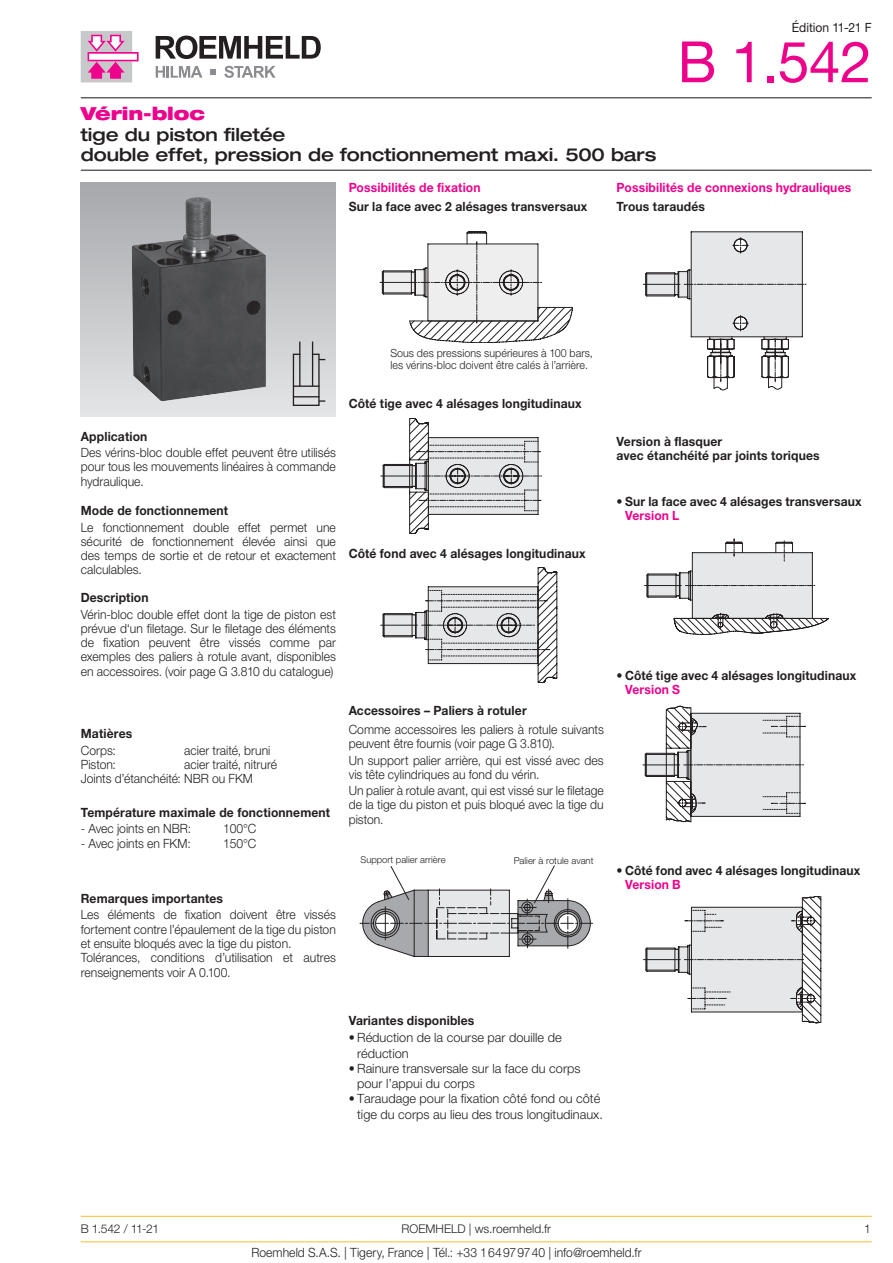
<style>
.page{position:relative;width:893px;height:1263px;background:#fff}
.page>*{position:absolute;margin:0;border:0;box-sizing:border-box;transform-origin:0 0}
.t1{font:57px "Helvetica Neue LT Pro";color:#ed028c}
.t2{font:500 expanded 18px/20.2px "Helvetica Neue LT Pro";letter-spacing:-.005em;color:#231f20}
.t3{font:900 expanded 18px "Helvetica Neue LT Pro";letter-spacing:-.005em;color:#ed028c}
.t4{font:300 12.75px/14.2px "Helvetica Neue LT Pro";color:#231f20;scale:.95 1}
.t5{font:700 12.75px/14.2px "Helvetica Neue LT Pro";letter-spacing:.01em;color:#231f20;scale:.95 1}
.t6{font:700 12.75px "Helvetica Neue LT Pro";letter-spacing:.01em;color:#ed028c;scale:.95 1}
.t7{font:12.75px "Helvetica Neue LT Pro";letter-spacing:-.005em;color:#231f20;scale:.95 1}
.t8{font:300 12px "Helvetica Neue LT Pro";letter-spacing:.005em;color:#231f20}
.t9{font:300 11.25px/12px "Helvetica Neue LT Pro";letter-spacing:.005em;color:#231f20;scale:.95 1}
.t10{font:300 9.45px "Helvetica Neue LT Pro";color:#231f20}
.s1{font-weight:300}
.s2{color:#ed028c}
</style>
<div class="page">
<hr style="left:81px;top:170px;width:791px;height:1px;background:#231f20">
<hr style="left:81px;top:97px;width:791px;height:1px;background:#231f20">
<svg style="left:156px;top:36px;width:165px;height:23px"></svg>
<svg style="left:156px;top:66px;width:46px;height:12px"></svg>
<svg style="left:224px;top:66px;width:52px;height:12px"></svg>
<svg style="left:210px;top:69px;width:6px;height:6px"></svg>
<svg style="left:81px;top:31px;width:58px;height:51px"></svg>
<div style="left:81px;top:183px;width:255px;height:234px;background:linear-gradient(to bottom,#a7a8ac,#e4e5e7)"></div>
<img style="left:132px;top:197px;width:134px;height:205px">
<hr style="left:299px;top:341px;width:1px;height:45px;background:#231f20">
<hr style="left:312px;top:341px;width:1px;height:45px;background:#231f20">
<svg style="left:292px;top:353px;width:33px;height:54px;background:#b6b6b8"></svg>
<hr style="left:643px;top:284px;width:37px;height:1px;background:#231f20">
<svg style="left:644px;top:231px;width:162px;height:159px"></svg>
<hr style="left:644px;top:585px;width:37px;height:1px;background:#231f20">
<svg style="left:646px;top:538px;width:183px;height:97px"></svg>
<hr style="left:643px;top:765px;width:37px;height:1px;background:#231f20">
<svg style="left:644px;top:706px;width:161px;height:116px"></svg>
<hr style="left:643px;top:959px;width:37px;height:1px;background:#231f20">
<svg style="left:645px;top:896px;width:176px;height:127px"></svg>
<hr style="left:380px;top:282px;width:37px;height:1px;background:#231f20">
<svg style="left:381px;top:231px;width:192px;height:112px"></svg>
<hr style="left:381px;top:476px;width:36px;height:1px;background:#231f20">
<svg style="left:382px;top:418px;width:160px;height:116px"></svg>
<svg style="left:360px;top:866px;width:233px;height:91px"></svg>
<hr style="left:381px;top:625px;width:36px;height:1px;background:#231f20">
<svg style="left:382px;top:567px;width:175px;height:116px"></svg>
<hr style="left:81px;top:1241px;width:791px;height:1px;background:#fdbd26">
<hr style="left:81px;top:1216px;width:791px;height:1px;background:#fdbd26">
<p class="t7" style="left:792px;top:19px;width:85px">Édition 11-21 F</p>
<h2 class="t3" style="left:81px;top:102px;width:126px">Vérin-bloc</h2>
<h2 class="t2" style="left:81px;top:123px;width:577px">tige du piston filetée<br>double effet, pression de fonctionnement maxi. 500 bars</h2>
<h1 class="t1" style="left:678px;top:27px;width:196px">B 1.542</h1>
<p class="t6" style="left:349px;top:180px;width:140px">Possibilités de fixation</p>
<p class="t5" style="left:349px;top:199px;width:253px">Sur la face avec 2 alésages transversaux</p>
<p class="t6" style="left:617px;top:180px;width:248px">Possibilités de connexions hydrauliques</p>
<p class="t5" style="left:617px;top:199px;width:94px">Trous taraudés</p>
<p class="t5" style="left:81px;top:429px;width:72px">Application</p>
<p class="t4" style="left:81px;top:445px;width:270px;text-align:justify">Des vérins-bloc double effet peuvent être utilisés pour tous les mouvements linéaires à commande hydraulique.</p>
<p class="t5" style="left:81px;top:503px;width:157px">Mode de fonctionnement</p>
<p class="t4" style="left:81px;top:520px;width:270px;text-align:justify">Le fonctionnement double effet permet une sécurité de fonctionnement élevée ainsi que des temps de sortie et de retour et exactement calculables.</p>
<p class="t5" style="left:81px;top:590px;width:73px">Description</p>
<p class="t4" style="left:81px;top:607px;width:270px;text-align:justify">Vérin-bloc double effet dont la tige de piston est prévue d‘un filetage. Sur le filetage des éléments de fixation peuvent être vissés comme par exemples des paliers à rotule avant, disponibles en accessoires. (voir page G 3.810 du catalogue)</p>
<p class="t5" style="left:81px;top:726px;width:56px">Matières</p>
<p class="t4" style="left:81px;top:743px;width:38px">Corps:</p>
<p class="t4" style="left:184px;top:743px;width:92px">acier traité, bruni</p>
<p class="t4" style="left:81px;top:757px;width:39px">Piston:</p>
<p class="t4" style="left:81px;top:757px;width:208px;text-indent:104px">acier traité, nitruré<br>Joints d’étanchéité: NBR ou FKM</p>
<p class="t5" style="left:81px;top:805px;width:264px">Température maximale de fonctionnement</p>
<p class="t4" style="left:81px;top:821px;width:118px">- Avec joints en NBR:</p>
<p class="t4" style="left:223px;top:821px;width:36px">100°C</p>
<p class="t4" style="left:81px;top:836px;width:117px">- Avec joints en FKM:</p>
<p class="t4" style="left:223px;top:836px;width:36px">150°C</p>
<p class="t5" style="left:81px;top:891px;width:151px">Remarques importantes</p>
<p class="t4" style="left:81px;top:907px;width:270px">Les éléments de fixation doivent être vissés fortement contre l’épaulement de la tige du piston et ensuite bloqués avec la tige du piston.<br>Tolérances, conditions d’utilisation et autres renseignements voir A 0.100.</p>
<p class="t9" style="left:390px;top:347px;width:215px">Sous des pressions supérieures à 100 bars, les vérins-bloc doivent être calés à l’arrière.</p>
<p class="t5" style="left:349px;top:396px;width:247px">Côté tige avec 4 alésages longitudinaux</p>
<p class="t5" style="left:349px;top:546px;width:251px">Côté fond avec 4 alésages longitudinaux</p>
<p class="t5" style="left:349px;top:703px;width:189px">Accessoires – Paliers à rotuler</p>
<p class="t4" style="left:349px;top:722px;width:270px">Comme accessoires les paliers à rotule suivants peuvent être fournis (voir page G 3.810).</p>
<p class="t4" style="left:349px;top:753px;width:270px">Un support palier arrière, qui est vissé avec des vis tête cylindriques au fond du vérin.</p>
<p class="t4" style="left:349px;top:783px;width:270px;text-align:justify">Un palier à rotule avant, qui est vissé sur le filetage de la tige du piston et puis bloqué avec la tige du piston.</p>
<p class="t10" style="left:360px;top:854px;width:87px">Support palier arrière</p>
<p class="t10" style="left:514px;top:854px;width:81px">Palier à rotule avant</p>
<p class="t5" style="left:617px;top:434px;width:215px">Version à flasquer<br>avec étanchéité par joints toriques</p>
<p class="t5" style="left:625px;top:494px;width:250px;text-indent:-9px"><span class="s1">•</span> Sur la face avec 4 alésages transversaux<br><span class="s2">Version L</span></p>
<p class="t5" style="left:625px;top:668px;width:245px;text-indent:-9px"><span class="s1">•</span> Côté tige avec 4 alésages longitudinaux<br><span class="s2">Version S</span></p>
<p class="t5" style="left:625px;top:863px;width:249px;text-indent:-9px"><span class="s1">•</span> Côté fond avec 4 alésages longitudinaux<br><span class="s2">Version B</span></p>
<p class="t5" style="left:349px;top:1013px;width:134px">Variantes disponibles</p>
<p class="t4" style="left:357px;top:1030px;width:217px;line-height:15.3px;text-indent:-9px">• Réduction de la course par douille de réduction</p>
<p class="t4" style="left:357px;top:1060px;width:237px;line-height:15.3px;text-indent:-9px">• Rainure transversale sur la face du corps pour l’appui du corps</p>
<p class="t4" style="left:349px;top:1091px;width:269px;line-height:15.3px;text-align:right">• Taraudage pour la fixation côté fond ou côté tige du corps au lieu des trous longitudinaux.</p>
<p class="t8" style="left:81px;top:1221px;width:80px">B 1.542 / 11-21</p>
<p class="t8" style="left:402px;top:1221px;width:151px">ROEMHELD | ws.roemheld.fr</p>
<p class="t8" style="left:864px;top:1221px;width:8px">1</p>
<p class="t4" style="left:251px;top:1244px;width:412px">Roemheld S.A.S. | Tigery, France | Tél.: +33 164979740 | info@roemheld.fr</p>
</div>
